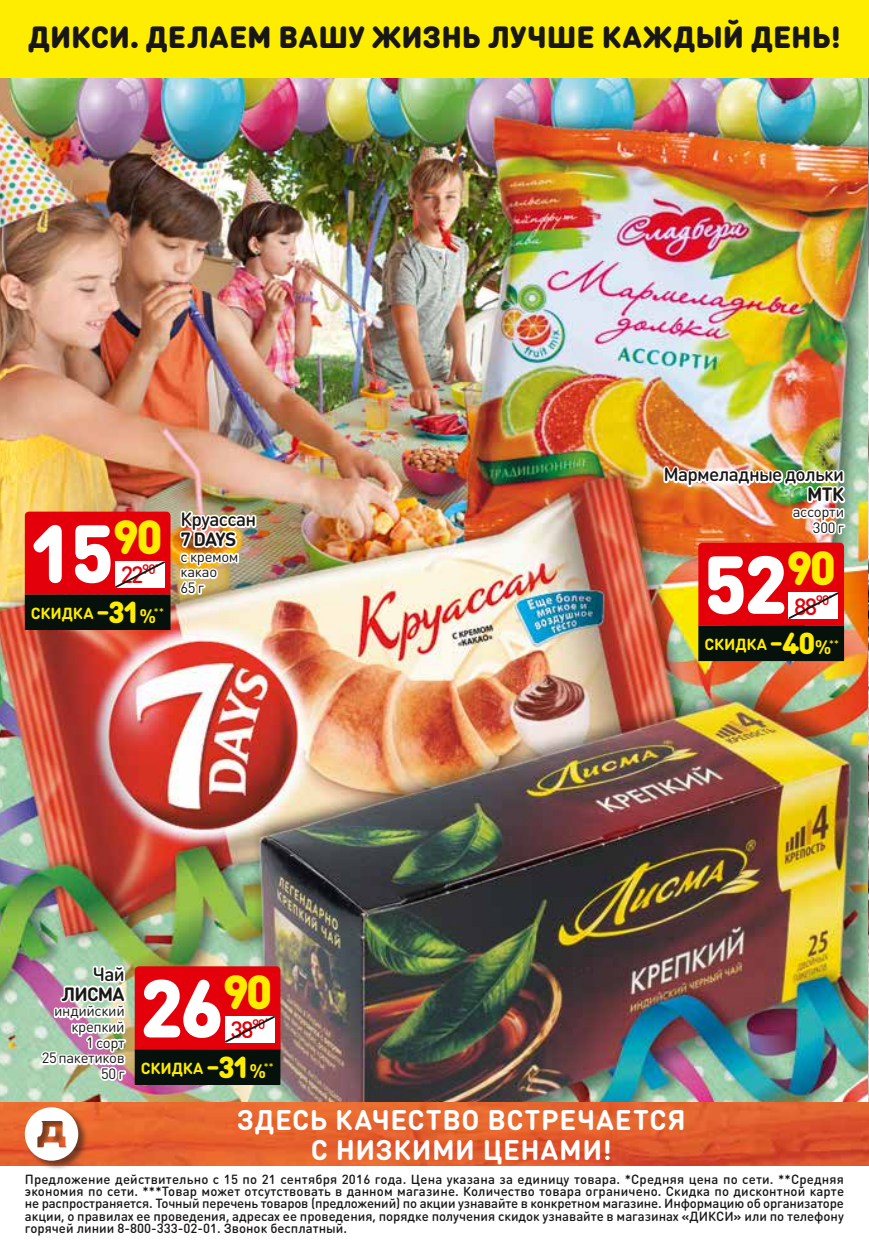
<style>
.page{position:relative;width:869px;height:1260px;background:#fff}
.page>*{position:absolute;margin:0;border:0;box-sizing:border-box;transform-origin:0 0}
.t1{font:900 80.85px "DIN Round Pro";color:#fff}
.t2{font:900 30.28px "DIN Round Pro";letter-spacing:.005em;color:#181716}
.t3{font:700 28px/29.8px "DIN Round Pro";letter-spacing:.025em;color:#fff;text-align:center}
.t4{font:500 23.28px "DIN Round Pro";color:#e3000b}
.t5{font:500 19.07px "DIN Round Pro";letter-spacing:-.04em;color:#181716}
.t6{font:700 19.07px "DIN Round Pro";letter-spacing:-.04em;color:#181716}
.t7{font:700 15.92px "DIN Round Pro";letter-spacing:-.01em;color:#ffed00}
.t8{font:14.7px/15.8px "DIN Round Pro";letter-spacing:-.025em;color:#181716;text-align:right}
.t9{font:500 13.12px/12.2px "DIN Round Pro";color:#181716;text-align:justify}
.s1{font-size:28.18px}
.s2{font-weight:900;font-size:29.93px}
.s3{font-size:19.43px}
</style>
<div class="page">
<img style="left:0;top:78px;width:868px;height:1024px">
<img style="left:868px;top:61px;width:1px;height:1047px">
<div style="left:135px;top:1050px;width:145px;height:34px;background:#06110b"></div>
<div style="left:135px;top:1049px;width:145px;height:36px;border:1px solid #06110b"></div>
<svg style="left:135px;top:966px;width:145px;height:83px;background:#e31b24"></svg>
<div style="left:25px;top:595px;width:145px;height:35px;background:#06110b"></div>
<svg style="left:25px;top:512px;width:145px;height:83px;background:#e21b24"></svg>
<div style="left:698px;top:626px;width:145px;height:35px;background:#06110b"></div>
<svg style="left:698px;top:543px;width:145px;height:83px;background:#e31b24"></svg>
<img style="left:37px;top:962px;width:92px;height:123px">
<img style="left:176px;top:508px;width:82px;height:91px">
<img style="left:660px;top:458px;width:188px;height:79px">
<img style="left:0;top:1102px;width:869px;height:63px">
<div style="left:24px;top:1107px;width:65px;height:64px;background:#181716;opacity:.57"></div>
<svg style="left:25px;top:1107px;width:53px;height:54px"></svg>
<div style="left:0;top:0;width:868px;height:78px;background:#ffed00"></div>
<h2 class="t2" style="left:28px;top:14px;width:814px">ДИКСИ. ДЕЛАЕМ ВАШУ ЖИЗНЬ ЛУЧШЕ КАЖДЫЙ ДЕНЬ!</h2>
<h1 class="t1" style="left:30px;top:492px;width:134px">15<sup>90</sup></h1>
<p class="t7" style="left:31px;top:603px;width:135px">СКИДКА <span class="s1">–</span><span class="s2">31</span><span class="s3">%</span><sup>**</sup></p>
<h3 class="t4" style="left:121px;top:559px;width:40px">22<sup>90</sup><sup>*</sup></h3>
<h3 class="t5" style="left:180px;top:506px;width:77px">Круассан</h3>
<h3 class="t6" style="left:180px;top:526px;width:57px">7 DAYS</h3>
<p class="t8" style="left:180px;top:548px;width:60px;text-align:left">с кремом какао<br>65 г</p>
<h3 class="t5" style="left:93px;top:961px;width:33px">Чай</h3>
<h3 class="t6" style="left:61px;top:981px;width:65px">ЛИСМА</h3>
<p class="t8" style="left:42px;top:1003px;width:84px">индийский крепкий<br>1 сорт<br>25 пакетиков<br>50 г</p>
<h1 class="t1" style="left:140px;top:947px;width:134px">26<sup>90</sup></h1>
<p class="t7" style="left:141px;top:1057px;width:135px">СКИДКА <span class="s1">–</span><span class="s2">31</span><span class="s3">%</span><sup>**</sup></p>
<h3 class="t4" style="left:230px;top:1014px;width:40px">38<sup>90</sup><sup>*</sup></h3>
<h3 class="t5" style="left:663px;top:462px;width:182px">Мармеладные дольки</h3>
<h3 class="t6" style="left:806px;top:481px;width:38px">МТК</h3>
<p class="t8" style="left:792px;top:503px;width:53px">ассорти<br>300 г</p>
<h1 class="t1" style="left:703px;top:523px;width:134px">52<sup>90</sup></h1>
<p class="t7" style="left:704px;top:634px;width:136px">СКИДКА <span class="s1">–</span><span class="s2">40</span><span class="s3">%</span><sup>**</sup></p>
<h3 class="t4" style="left:793px;top:590px;width:40px">88<sup>90</sup><sup>*</sup></h3>
<h3 class="t3" style="left:236px;top:1104px;width:450px">ЗДЕСЬ КАЧЕСТВО ВСТРЕЧАЕТСЯ<br>С НИЗКИМИ ЦЕНАМИ!</h3>
<p class="t9" style="left:25px;top:1173px;width:820px">Предложение действительно с 15 по 21 сентября 2016 года. Цена указана за единицу товара. *Средняя цена по сети. **Средняя экономия по сети. ***Товар может отсутствовать в данном магазине. Количество товара ограничено. Скидка по дисконтной карте не распространяется. Точный перечень товаров (предложений) по акции узнавайте в конкретном магазине. Информацию об организаторе акции, о правилах ее проведения, адресах ее проведения, порядке получения скидок узнавайте в магазинах «ДИКСИ» или по телефону горячей линии 8-800-333-02-01. Звонок бесплатный.</p>
</div>
